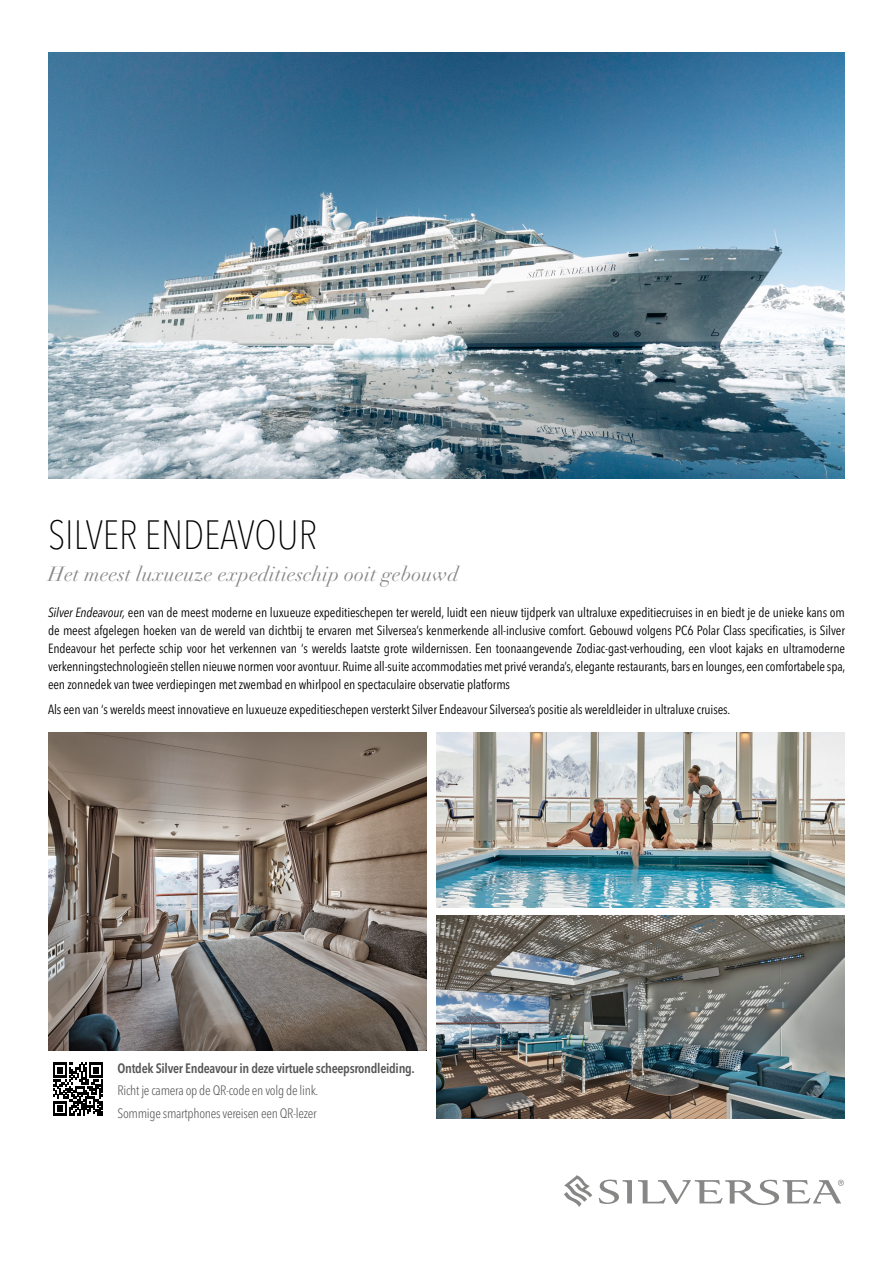
<style>
.page{position:relative;width:893px;height:1263px;background:#fff}
.page>*{position:absolute;margin:0;border:0;box-sizing:border-box;transform-origin:0 0}
.t1{font:100 condensed 40.5px "Avenir Next LT Pro";color:#000}
.t2{font:italic 20.25px "Didot LT Pro";letter-spacing:.01em;color:#878786}
.t3{font:300 condensed 13.5px/22.5px "Avenir Next LT Pro";letter-spacing:-.02em;color:#565656}
.t4{font:600 condensed 13.5px "Avenir Next LT Pro";letter-spacing:-.02em;color:#565656}
.t5{font:condensed 13.2px/18px "Avenir Next LT Pro";letter-spacing:-.01em;color:#000;text-align:justify}
.s1{font-style:italic}
</style>
<div class="page">
<svg style="left:564px;top:1175px;width:28px;height:32px"></svg>
<svg style="left:599px;top:1179px;width:33px;height:25px"></svg>
<svg style="left:638px;top:1180px;width:206px;height:25px"></svg>
<img style="left:48px;top:52px;width:797px;height:427px">
<img style="left:437px;top:733px;width:408px;height:175px">
<img style="left:48px;top:733px;width:378px;height:317px">
<img style="left:437px;top:916px;width:408px;height:202px">
<svg style="left:53px;top:1063px;width:50px;height:53px"></svg>
<div style="left:57px;top:1105px;width:6px;height:7px;background:#000"></div>
<h1 class="t1" style="left:48px;top:511px;width:270px">SILVER ENDEAVOUR</h1>
<h2 class="t2" style="left:48px;top:561px;width:412px">Het meest luxueuze expeditieschip ooit gebouwd</h2>
<p class="t5" style="left:48px;top:603px;width:799px"><span class="s1">Silver Endeavour,</span> een van de meest moderne en luxueuze expeditieschepen ter wereld, luidt een nieuw tijdperk van ultraluxe expeditiecruises in en biedt je de unieke kans om de meest afgelegen hoeken van de wereld van dichtbij te ervaren met Silversea’s kenmerkende all-inclusive comfort. Gebouwd volgens PC6 Polar Class specificaties, is Silver Endeavour het perfecte schip voor het verkennen van ‘s werelds laatste grote wildernissen. Een toonaangevende Zodiac-gast-verhouding, een vloot kajaks en ultramoderne verkenningstechnologieën stellen nieuwe normen voor avontuur. Ruime all-suite accommodaties met privé veranda’s, elegante restaurants, bars en lounges, een comfortabele spa, een zonnedek van twee verdiepingen met zwembad en whirlpool en spectaculaire observatie platforms</p>
<p class="t5" style="left:48px;top:700px;width:684px">Als een van ‘s werelds meest innovatieve en luxueuze expeditieschepen versterkt Silver Endeavour Silversea’s positie als wereldleider in ultraluxe cruises.</p>
<p class="t4" style="left:117px;top:1060px;width:299px">Ontdek Silver Endeavour in deze virtuele scheepsrondleiding.</p>
<p class="t3" style="left:117px;top:1079px;width:202px">Richt je camera op de QR-code en volg de link.<br>Sommige smartphones vereisen een QR-lezer</p>
</div>
